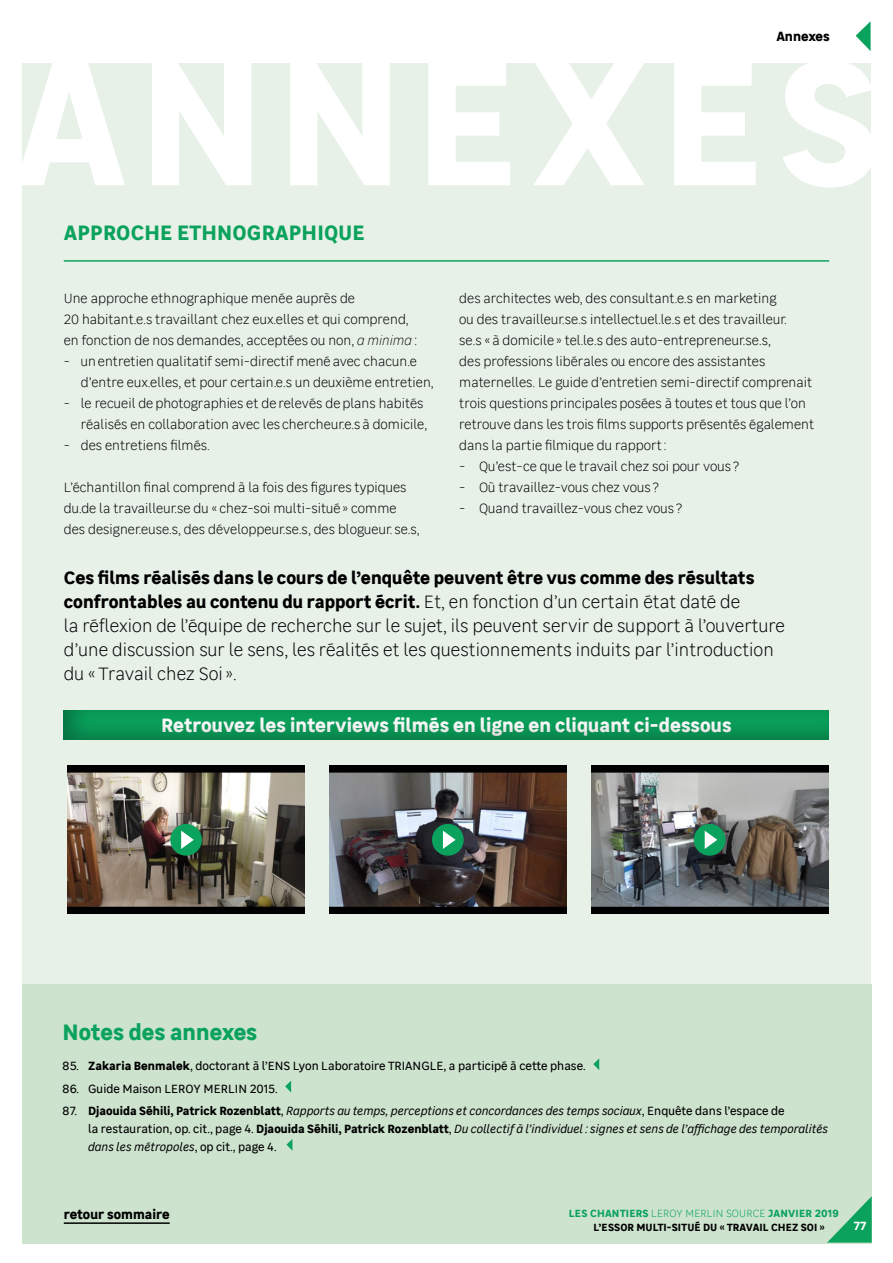
<style>
.page{position:relative;width:893px;height:1263px;background:#fff}
.page>*{position:absolute;margin:0;border:0;box-sizing:border-box;transform-origin:0 0}
.t1{font:700 177px "Leroy Merlin Sans";letter-spacing:.06em;color:#fff}
.t2{font:700 22.5px "Leroy Merlin Sans";color:#0aa25c}
.t3{font:700 21px "Leroy Merlin Sans";letter-spacing:.01em;color:#0aa25c}
.t4{font:700 19.5px "Leroy Merlin Sans";color:#fff}
.t5{font:300 18px/24px "Leroy Merlin Sans";color:#000}
.t6{font:300 13.5px/21px "Leroy Merlin Sans";color:#000}
.t7{font:700 13.5px "Leroy Merlin Sans";color:#000}
.t8{font:italic 12px/18px "Leroy Merlin Sans";color:#000}
.t9{font:12px "Leroy Merlin Sans";color:#000}
.t10{font:700 12px "Leroy Merlin Sans";color:#fff}
.t11{font:700 10.5px/13.5px "Leroy Merlin Sans";letter-spacing:.01em;color:#000}
.s1{font-style:italic}
.s2{font-weight:700}
.s3{font-style:normal}
.s4{font-weight:700;font-style:normal}
.s5{color:#0aa25c}
.s6{font-weight:300;color:#0aa25c}
</style>
<div class="page">
<div style="left:22px;top:64px;width:848px;height:1177px;background:#e7f1e8"></div>
<div style="left:22px;top:984px;width:850px;height:259px;background:#cde3ce"></div>
<svg style="left:593px;top:1058px;width:6px;height:12px"></svg>
<svg style="left:285px;top:1081px;width:6px;height:11px"></svg>
<svg style="left:286px;top:1139px;width:6px;height:11px"></svg>
<hr style="left:64px;top:260px;width:765px;height:2px;background:#0aa25c">
<div style="left:51px;top:700px;width:790px;height:41px;background:#000;opacity:.3"></div>
<img style="left:68px;top:766px;width:236px;height:148px">
<div style="left:170px;top:824px;width:32px;height:32px;background:#0aa25c;border-radius:50%"></div>
<svg style="left:181px;top:831px;width:13px;height:18px"></svg>
<img style="left:329px;top:766px;width:237px;height:148px">
<div style="left:432px;top:824px;width:32px;height:32px;background:#0aa25c;border-radius:50%"></div>
<svg style="left:443px;top:831px;width:13px;height:18px"></svg>
<img style="left:591px;top:766px;width:237px;height:148px">
<div style="left:694px;top:824px;width:31px;height:32px;background:#0aa25c;border-radius:50%"></div>
<svg style="left:705px;top:831px;width:12px;height:18px"></svg>
<svg style="left:828px;top:1196px;width:44px;height:46px"></svg>
<hr style="left:64px;top:1222px;width:106px;height:2px;background:#000">
<svg style="left:856px;top:21px;width:15px;height:30px"></svg>
<p class="t7" style="left:776px;top:26px;width:55px">Annexes</p>
<h1 class="t1" style="left:13px;top:-15px;width:868px">ANNEXES</h1>
<h3 class="t3" style="left:64px;top:216px;width:303px">APPROCHE ETHNOGRAPHIQUE</h3>
<p class="t6" style="left:64px;top:287px;width:355px">Une approche ethnographique menée auprès de<br>20 habitant.e.s travaillant chez eux.elles et qui comprend, en fonction de nos demandes, acceptées ou non, <span class="s1">a minima</span> :</p>
<p class="t6" style="left:81px;top:350px;width:354px;text-indent:-17px">- un entretien qualitatif semi-directif mené avec chacun.e d’entre eux.elles, et pour certain.e.s un deuxième entretien,</p>
<p class="t6" style="left:64px;top:392px;width:365px;text-align:right">- le recueil de photographies et de relevés de plans habités réalisés en collaboration avec les chercheur.e.s à domicile,</p>
<p class="t6" style="left:64px;top:434px;width:148px">- des entretiens filmés.</p>
<p class="t6" style="left:64px;top:476px;width:357px">L’échantillon final comprend à la fois des figures typiques du.de la travailleur.se du « chez-soi multi-situé » comme des designer.euse.s, des développeur.se.s, des blogueur. se.s,</p>
<p class="t6" style="left:459px;top:287px;width:357px">des architectes web, des consultant.e.s en marketing<br>ou des travailleur.se.s intellectuel.le.s et des travailleur.<br>se.s « à domicile » tel.le.s des auto-entrepreneur.se.s,<br>des professions libérales ou encore des assistantes maternelles. Le guide d’entretien semi-directif comprenait trois questions principales posées à toutes et tous que l’on retrouve dans les trois films supports présentés également dans la partie filmique du rapport :</p>
<p class="t6" style="left:459px;top:455px;width:282px">- Qu’est-ce que le travail chez soi pour vous ?</p>
<p class="t6" style="left:459px;top:476px;width:201px">- Où travaillez-vous chez vous ?</p>
<p class="t6" style="left:459px;top:497px;width:225px">- Quand travaillez-vous chez vous ?</p>
<p class="t5" style="left:64px;top:564px;width:723px"><span class="s2">Ces films réalisés dans le cours de l’enquête peuvent être vus comme des résultats confrontables au contenu du rapport écrit.</span> Et, en fonction d’un certain état daté de<br>la réflexion de l’équipe de recherche sur le sujet, ils peuvent servir de support à l’ouverture d’une discussion sur le sens, les réalités et les questionnements induits par l’introduction du « Travail chez Soi ».</p>
<h3 class="t4" style="left:161px;top:710px;width:572px">Retrouvez les interviews filmés en ligne en cliquant ci-dessous</h3>
<h2 class="t2" style="left:63px;top:1014px;width:196px">Notes des annexes</h2>
<p class="t9" style="left:63px;top:1057px;width:525px">85. <span class="s2">Zakaria Benmalek</span>, doctorant à l’ENS Lyon Laboratoire TRIANGLE, a participé à cette phase.</p>
<p class="t9" style="left:63px;top:1080px;width:217px">86. Guide Maison LEROY MERLIN 2015.</p>
<p class="t8" style="left:88px;top:1101px;width:741px;text-indent:-26px"><span class="s3">87.</span> <span class="s4">Djaouida Séhili, Patrick Rozenblatt</span><span class="s3">,</span> Rapports au temps, perceptions et concordances des temps sociaux<span class="s3">, Enquête dans l’espace de<br>la restauration, op. cit., page 4.</span> <span class="s4">Djaouida Séhili, Patrick Rozenblatt</span><span class="s3">,</span> Du collectif à l’individuel : signes et sens de l’affichage des temporalités dans les métropoles<span class="s3">, op cit., page 4.</span></p>
<p class="t7" style="left:64px;top:1203px;width:107px">retour sommaire</p>
<p class="t11" style="left:593px;top:1206px;width:247px;text-indent:-25px"><span class="s5">LES CHANTIERS</span> <span class="s6">LEROY MERLIN SOURCE</span> <span class="s5">JANVIER 2019<br></span>L’ESSOR MULTI-SITUÉ DU « TRAVAIL CHEZ SOI »</p>
<p class="t10" style="left:854px;top:1216px;width:14px">77</p>
</div>
